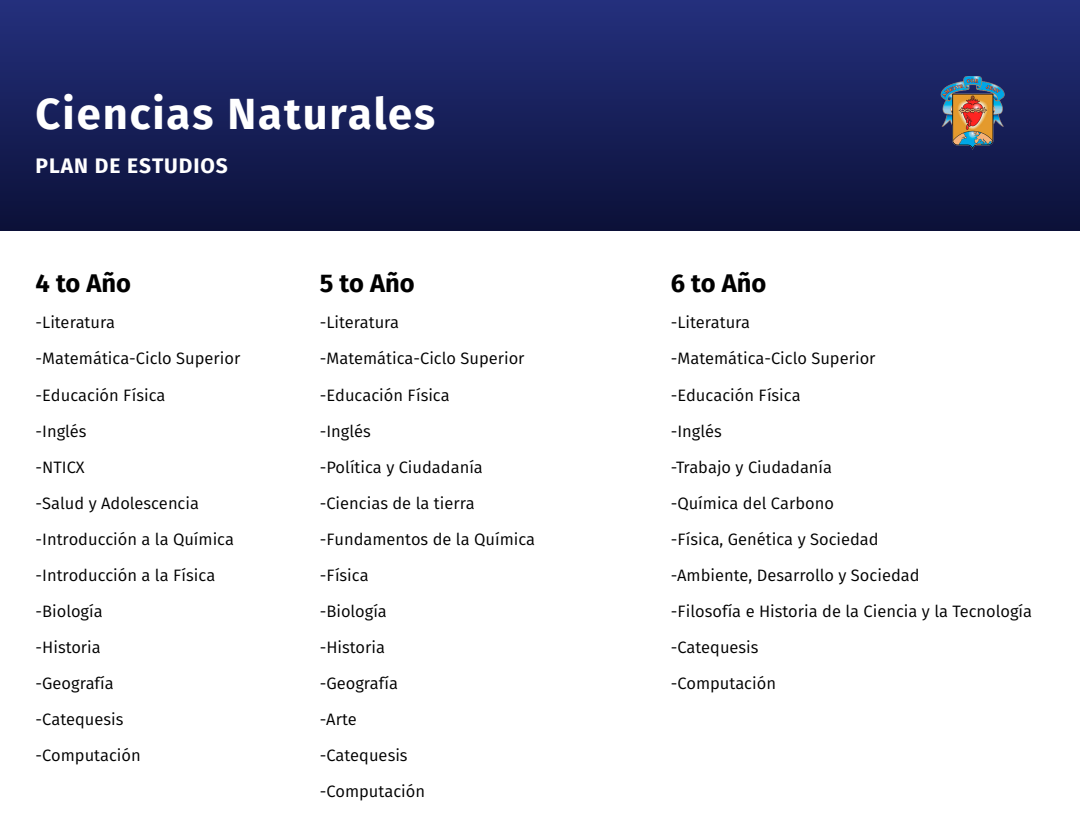
<style>
.page{position:relative;width:1080px;height:830px;background:#fff}
.page>*{position:absolute;margin:0;border:0;box-sizing:border-box;transform-origin:0 0}
.t1{font:700 43.5px "Fira Sans";letter-spacing:.045em;color:#fff}
.t2{font:700 25.5px "Fira Sans";color:#000}
.t3{font:700 21px "Fira Sans";letter-spacing:.045em;color:#fff}
.t4{font:16.5px/36px "Fira Sans";color:#000}
</style>
<div class="page">
<div style="left:0;top:0;width:1080px;height:230px;background:linear-gradient(to bottom,#24307d,#0c1139)"></div>
<img style="left:917px;top:60px;width:111px;height:110px">
<h1 class="t1" style="left:36px;top:77px;width:401px">Ciencias Naturales</h1>
<p class="t3" style="left:36px;top:148px;width:194px">PLAN DE ESTUDIOS</p>
<h2 class="t2" style="left:36px;top:262px;width:97px">4 to Año</h2>
<p class="t4" style="left:36px;top:304px;width:206px">-Literatura -Matemática-Ciclo Superior -Educación Física<br>-Inglés<br>-NTICX<br>-Salud y Adolescencia -Introducción a la Química -Introducción a la Física -Biología<br>-Historia<br>-Geografía<br>-Catequesis<br>-Computación</p>
<h2 class="t2" style="left:320px;top:262px;width:96px">5 to Año</h2>
<p class="t4" style="left:320px;top:304px;width:217px">-Literatura -Matemática-Ciclo Superior -Educación Física<br>-Inglés<br>-Política y Ciudadanía -Ciencias de la tierra -Fundamentos de la Química -Física<br>-Biología<br>-Historia<br>-Geografía<br>-Arte<br>-Catequesis<br>-Computación</p>
<h2 class="t2" style="left:671px;top:262px;width:97px">6 to Año</h2>
<p class="t4" style="left:671px;top:304px;width:363px">-Literatura<br>-Matemática-Ciclo Superior<br>-Educación Física<br>-Inglés<br>-Trabajo y Ciudadanía<br>-Química del Carbono<br>-Física, Genética y Sociedad<br>-Ambiente, Desarrollo y Sociedad<br>-Filosofía e Historia de la Ciencia y la Tecnología -Catequesis<br>-Computación</p>
</div>
